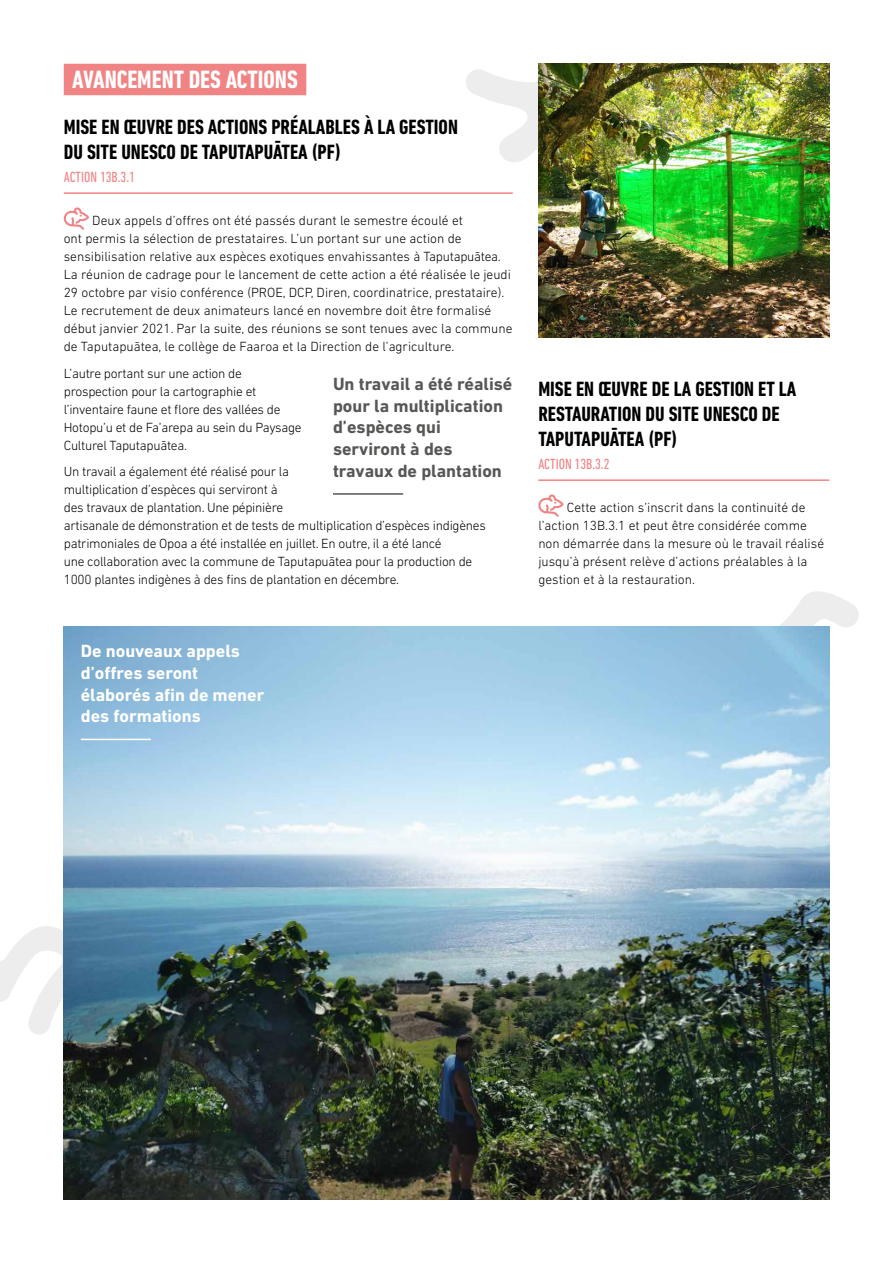
<style>
.page{position:relative;width:893px;height:1263px;background:#fff}
.page>*{position:absolute;margin:0;border:0;box-sizing:border-box;transform-origin:0 0}
.t1{font:700 condensed 25.5px "DIN Next LT Pro";color:#fff}
.t2{font:700 condensed 21px/25.2px "DIN Next LT Pro";color:#000}
.t3{font:700 18px/21.6px "DIN Next LT Pro";color:#575756}
.t4{font:700 18px/21.6px "DIN Next LT Pro";color:#fff}
.t5{font:condensed 15px "DIN Next LT Pro";color:#f08485}
.t6{font:300 13.5px/18px "DIN Next LT Pro";color:#000}
.t7{font:300 13.5px/18px "DIN Next LT Pro";letter-spacing:-.02em;color:#000}
</style>
<div class="page">
<svg style="left:0;top:925px;width:64px;height:111px"></svg>
<svg style="left:705px;top:591px;width:154px;height:107px"></svg>
<svg style="left:466px;top:69px;width:72px;height:93px"></svg>
<div style="left:64px;top:64px;width:242px;height:31px;background:#f08485"></div>
<hr style="left:64px;top:192px;width:449px;height:2px;background:#f08485">
<svg style="left:63px;top:207px;width:26px;height:23px"></svg>
<hr style="left:333px;top:493px;width:70px;height:2px;background:#575756">
<img style="left:538px;top:64px;width:291px;height:274px">
<hr style="left:538px;top:479px;width:291px;height:2px;background:#f08485">
<svg style="left:538px;top:494px;width:26px;height:23px"></svg>
<img style="left:64px;top:627px;width:765px;height:572px">
<hr style="left:81px;top:739px;width:70px;height:1px;background:#fff">
<h1 class="t1" style="left:72px;top:65px;width:227px">AVANCEMENT DES ACTIONS</h1>
<h2 class="t2" style="left:64px;top:114px;width:396px">MISE EN ŒUVRE DES ACTIONS PRÉALABLES À LA GESTION<br>DU SITE UNESCO DE TAPUTAPUĀTEA (PF)</h2>
<p class="t5" style="left:64px;top:168px;width:73px">ACTION 13B.3.1</p>
<p class="t6" style="left:64px;top:212px;width:450px;text-indent:29px">Deux appels d’offres ont été passés durant le semestre écoulé et<br>ont permis la sélection de prestataires. L’un portant sur une action de sensibilisation relative aux espèces exotiques envahissantes à Taputapuātea.<br>La réunion de cadrage pour le lancement de cette action a été réalisée le jeudi 29 octobre par visio conférence (PROE, DCP, Diren, coordinatrice, prestataire).<br>Le recrutement de deux animateurs lancé en novembre doit être formalisé début janvier 2021. Par la suite, des réunions se sont tenues avec la commune de Taputapuātea, le collège de Faaroa et la Direction de l’agriculture.</p>
<p class="t7" style="left:64px;top:364px;width:239px">L’autre portant sur une action de prospection pour la cartographie et l’inventaire faune et flore des vallées de Hotopu’u et de Fa’arepa au sein du Paysage Culturel Taputapuātea.</p>
<p class="t7" style="left:64px;top:462px;width:424px">Un travail a également été réalisé pour la<br>multiplication d’espèces qui serviront à<br>des travaux de plantation. Une pépinière<br>artisanale de démonstration et de tests de multiplication d’espèces indigènes patrimoniales de Opoa a été installée en juillet. En outre, il a été lancé<br>une collaboration avec la commune de Taputapuātea pour la production de 1000 plantes indigènes à des fins de plantation en décembre.</p>
<h3 class="t3" style="left:333px;top:373px;width:181px">Un travail a été réalisé pour la multiplication d’espèces qui serviront à des travaux de plantation</h3>
<h2 class="t2" style="left:538px;top:376px;width:259px">MISE EN ŒUVRE DE LA GESTION ET LA<br>RESTAURATION DU SITE UNESCO DE<br>TAPUTAPUĀTEA (PF)</h2>
<p class="t5" style="left:538px;top:455px;width:73px">ACTION 13B.3.2</p>
<p class="t6" style="left:538px;top:499px;width:287px;text-indent:29px">Cette action s’inscrit dans la continuité de l’action 13B.3.1 et peut être considérée comme non démarrée dans la mesure où le travail réalisé jusqu’à présent relève d’actions préalables à la gestion et à la restauration.</p>
<h3 class="t4" style="left:81px;top:640px;width:185px">De nouveaux appels d’offres seront élaborés afin de mener des formations</h3>
</div>
